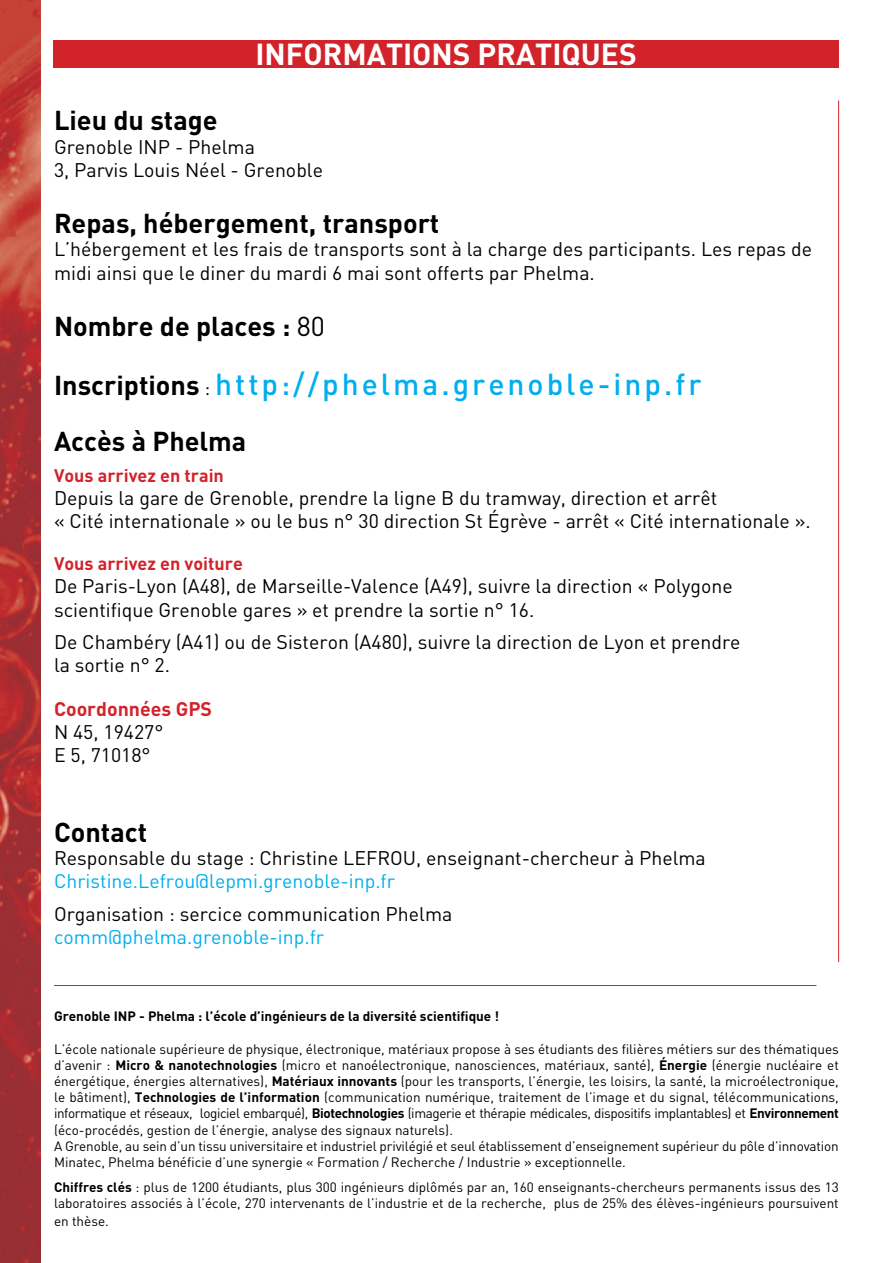
<style>
.page{position:relative;width:893px;height:1263px;background:#fff}
.page>*{position:absolute;margin:0;border:0;box-sizing:border-box;transform-origin:0 0}
.t1{font:500 30px "DIN";letter-spacing:.1em;color:#00aeef}
.t2{font:700 30px "DIN";color:#fff}
.t3{font:700 27px "DIN";color:#000}
.t4{font:19.5px/23.4px "DIN";color:#000}
.t5{font:19.5px "DIN";color:#00aeef}
.t6{font:700 19.5px "DIN";color:#d2232a}
.t7{font:700 18px "DIN";color:#d2232a}
.t8{font:13.5px/16.2px "DIN";color:#000}
.t9{font:700 13.5px "DIN";color:#000}
.s1{font-weight:400}
.s2{font-weight:700;font-size:27px;color:#000}
.s3{font-weight:400;font-size:19.5px;color:#000}
.s4{font-weight:700}
</style>
<div class="page">
<hr style="left:54px;top:985px;width:762px;height:1px;background:#d2232a">
<img style="left:0;top:0;width:40px;height:1263px">
<div style="left:53px;top:40px;width:786px;height:28px;background:#d2232a"></div>
<hr style="left:838px;top:101px;width:1px;height:861px;background:#d2232a">
<p class="t2" style="left:255px;top:35px;width:383px">INFORMATIONS PRATIQUES</p>
<p class="t3" style="left:54px;top:103px;width:165px">Lieu du stage</p>
<p class="t4" style="left:54px;top:135px;width:202px">Grenoble INP - Phelma</p>
<p class="t4" style="left:54px;top:158px;width:271px">3, Parvis Louis Néel - Grenoble</p>
<p class="t3" style="left:54px;top:206px;width:387px">Repas, hébergement, transport</p>
<p class="t4" style="left:54px;top:237px;width:760px">L’hébergement et les frais de transports sont à la charge des participants. Les repas de midi ainsi que le diner du mardi 6 mai sont offerts par Phelma.</p>
<p class="t3" style="left:54px;top:308px;width:272px">Nombre de places : <span class="s1">80</span></p>
<p class="t1" style="left:54px;top:365px;width:649px"><span class="s2">Inscriptions</span> <span class="s3">:</span> http://phelma.grenoble-inp.fr</p>
<p class="t3" style="left:54px;top:423px;width:194px">Accès à Phelma</p>
<p class="t7" style="left:54px;top:463px;width:171px">Vous arrivez en train</p>
<p class="t4" style="left:54px;top:486px;width:665px">Depuis la gare de Grenoble, prendre la ligne B du tramway, direction et arrêt</p>
<p class="t4" style="left:54px;top:509px;width:758px">« Cité internationale » ou le bus n° 30 direction St Égrève - arrêt « Cité internationale ».</p>
<p class="t7" style="left:54px;top:551px;width:190px">Vous arrivez en voiture</p>
<p class="t4" style="left:54px;top:574px;width:680px">De Paris-Lyon (A48), de Marseille-Valence (A49), suivre la direction « Polygone</p>
<p class="t4" style="left:54px;top:597px;width:482px">scientifique Grenoble gares » et prendre la sortie n° 16.</p>
<p class="t4" style="left:54px;top:630px;width:688px">De Chambéry (A41) ou de Sisteron (A480), suivre la direction de Lyon et prendre</p>
<p class="t4" style="left:54px;top:653px;width:118px">la sortie n° 2.</p>
<p class="t6" style="left:54px;top:696px;width:160px">Coordonnées GPS</p>
<p class="t4" style="left:54px;top:720px;width:111px">N 45, 19427°</p>
<p class="t4" style="left:54px;top:743px;width:98px">E 5, 71018°</p>
<p class="t3" style="left:54px;top:814px;width:95px">Contact</p>
<p class="t4" style="left:54px;top:846px;width:653px">Responsable du stage : Christine LEFROU, enseignant-chercheur à Phelma</p>
<p class="t5" style="left:54px;top:869px;width:342px">Christine.Lefrou@lepmi.grenoble-inp.fr</p>
<p class="t4" style="left:54px;top:902px;width:400px">Organisation : sercice communication Phelma</p>
<p class="t5" style="left:54px;top:925px;width:272px">comm@phelma.grenoble-inp.fr</p>
<p class="t9" style="left:54px;top:1007px;width:447px">Grenoble INP - Phelma : l’école d’ingénieurs de la diversité scientifique !</p>
<p class="t8" style="left:54px;top:1040px;width:786px;text-align:justify">L’école nationale supérieure de physique, électronique, matériaux propose à ses étudiants des filières métiers sur des thématiques d’avenir : <span class="s4">Micro &amp; nanotechnologies</span> (micro et nanoélectronique, nanosciences, matériaux, santé), <span class="s4">Énergie</span> (énergie nucléaire et énergétique, énergies alternatives), <span class="s4">Matériaux innovants</span> (pour les transports, l’énergie, les loisirs, la santé, la microélectronique, le bâtiment), <span class="s4">Technologies de l’information</span> (communication numérique, traitement de l’image et du signal, télécommunications, informatique et réseaux, logiciel embarqué), <span class="s4">Biotechnologies</span> (imagerie et thérapie médicales, dispositifs implantables) et <span class="s4">Environnement </span>(éco-procédés, gestion de l’énergie, analyse des signaux naturels).</p>
<p class="t8" style="left:54px;top:1137px;width:786px">A Grenoble, au sein d’un tissu universitaire et industriel privilégié et seul établissement d’enseignement supérieur du pôle d’innovation<br>Minatec, Phelma bénéficie d’une synergie « Formation / Recherche / Industrie » exceptionnelle.</p>
<p class="t8" style="left:54px;top:1179px;width:786px"><span class="s4">Chiffres clés</span> : plus de 1200 étudiants, plus 300 ingénieurs diplômés par an, 160 enseignants-chercheurs permanents issus des 13 laboratoires associés à l’école, 270 intervenants de l’industrie et de la recherche, plus de 25% des élèves-ingénieurs poursuivent</p>
<p class="t8" style="left:54px;top:1213px;width:56px">en thèse.</p>
</div>
